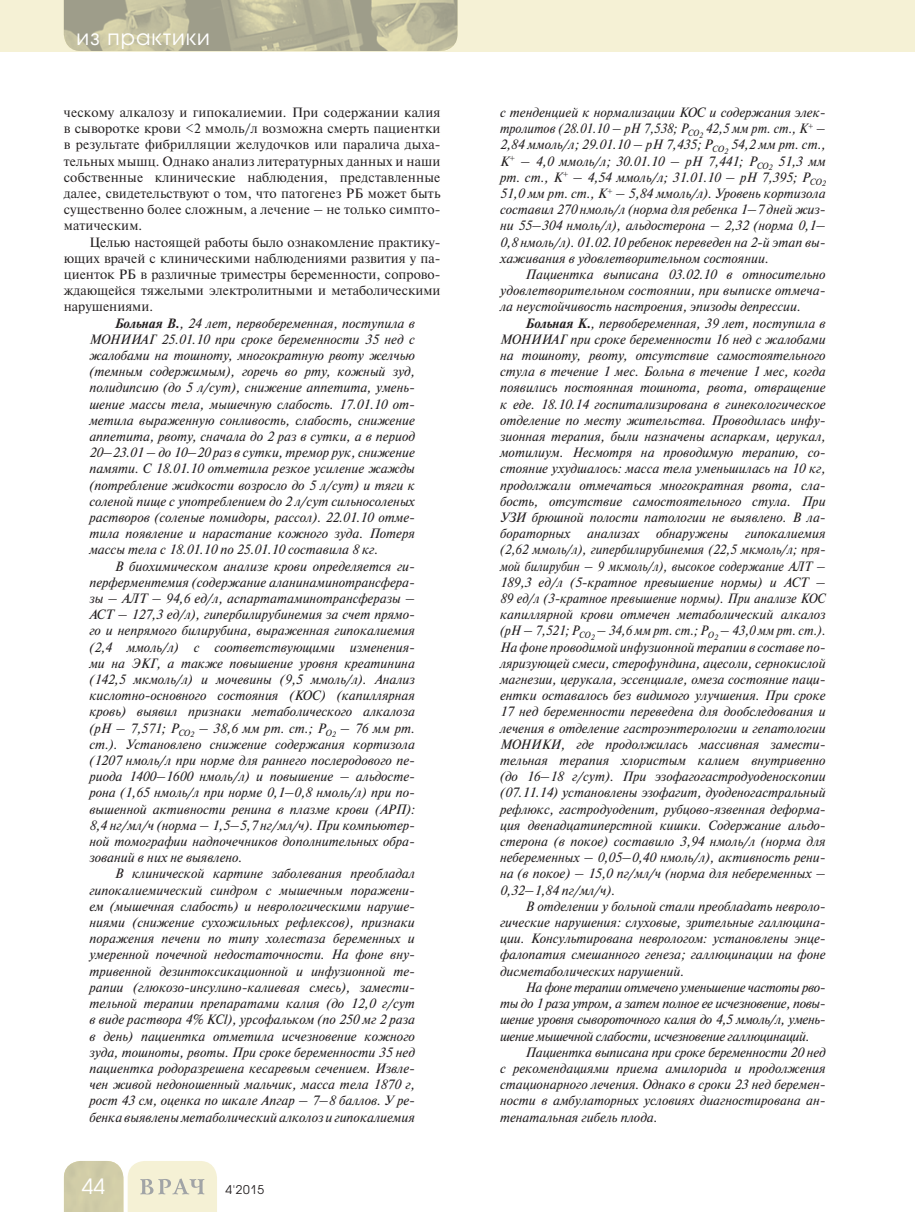
<style>
.page{position:relative;width:915px;height:1212px;background:#fff}
.page>*{position:absolute;margin:0;border:0;box-sizing:border-box;transform-origin:0 0}
.t1{font:21px "Avant Garde Gothic C";letter-spacing:.05em;color:#fff}
.t2{font:italic 13.5px/16.2px "Newton C";color:#231f20;text-align:justify}
.t3{font:13.5px/16.2px "Newton C";color:#231f20;text-align:justify}
.t4{font:12px "Avant Garde Gothic C";color:#231f20}
.s1{font-weight:700}
</style>
<div class="page">
<div style="left:0;top:0;width:914px;height:51px;background:#f5f1d5"></div>
<svg style="left:64px;top:1161px;width:153px;height:51px"></svg>
<img style="left:64px;top:0;width:393px;height:51px">
<h1 class="t1" style="left:77px;top:27px;width:135px">из практики</h1>
<p class="t3" style="left:64px;top:106px;width:378px">ческому алкалозу и гипокалиемии. При содержании калия в сыворотке крови &lt;2 ммоль/л возможна смерть пациентки в результате фибрилляции желудочков или паралича дыха&shy;тельных мышц. Однако анализ литературных данных и наши собственные клинические наблюдения, представленные далее, свидетельствуют о том, что патогенез РБ может быть существенно более сложным, а лечение – не только симпто&shy;матическим.</p>
<p class="t3" style="left:89px;top:235px;width:352px">Целью настоящей работы было ознакомление практику-</p>
<p class="t3" style="left:64px;top:251px;width:378px">ющих врачей с клиническими наблюдениями развития у па-</p>
<p class="t3" style="left:64px;top:268px;width:378px">циенток РБ в различные триместры беременности, сопрово-</p>
<p class="t3" style="left:64px;top:284px;width:378px">ждающейся тяжелыми электролитными и метаболическими</p>
<p class="t3" style="left:64px;top:300px;width:91px">нарушениями.</p>
<p class="t2" style="left:115px;top:316px;width:301px"><span class="s1">Больная В.</span>, 24 лет, первобеременная, поступила в</p>
<p class="t2" style="left:89px;top:332px;width:327px">МОНИИАГ 25.01.10 при сроке беременности 35 нед с</p>
<p class="t2" style="left:89px;top:349px;width:327px">жалобами на тошноту, многократную рвоту желчью</p>
<p class="t2" style="left:89px;top:365px;width:327px">(темным содержимым), горечь во рту, кожный зуд,</p>
<p class="t2" style="left:89px;top:381px;width:327px">полидипсию (до 5 л/сут), снижение аппетита, умень-</p>
<p class="t2" style="left:89px;top:397px;width:327px">шение массы тела, мышечную слабость. 17.01.10 от-</p>
<p class="t2" style="left:89px;top:413px;width:327px">метила выраженную сонливость, слабость, снижение</p>
<p class="t2" style="left:89px;top:430px;width:327px">аппетита, рвоту, сначала до 2 раз в сутки, а в период</p>
<p class="t2" style="left:89px;top:446px;width:327px">20–23.01 – до 10–20 раз в сутки, тремор рук, снижение</p>
<p class="t2" style="left:89px;top:462px;width:327px">памяти. С 18.01.10 отметила резкое усиление жажды</p>
<p class="t2" style="left:89px;top:478px;width:327px">(потребление жидкости возросло до 5 л/сут) и тяги к</p>
<p class="t2" style="left:89px;top:494px;width:327px">соленой пище с употреблением до 2 л/сут сильносоленых</p>
<p class="t2" style="left:89px;top:511px;width:327px">растворов (соленые помидоры, рассол). 22.01.10 отме-</p>
<p class="t2" style="left:89px;top:527px;width:327px">тила появление и нарастание кожного зуда. Потеря</p>
<p class="t2" style="left:89px;top:543px;width:290px">массы тела с 18.01.10 по 25.01.10 составила 8 кг.</p>
<p class="t2" style="left:115px;top:559px;width:301px">В биохимическом анализе крови определяется ги-</p>
<p class="t2" style="left:89px;top:575px;width:327px">перферментемия (содержание аланинаминотрансфера-</p>
<p class="t2" style="left:89px;top:592px;width:327px">зы – АЛТ – 94,6 ед/л, аспартатаминотрансферазы –</p>
<p class="t2" style="left:89px;top:608px;width:327px">АСТ – 127,3 ед/л), гипербилирубинемия за счет прямо-</p>
<p class="t2" style="left:89px;top:624px;width:327px">го и непрямого билирубина, выраженная гипокалиемия</p>
<p class="t2" style="left:89px;top:640px;width:327px">(2,4 ммоль/л) с соответствующими изменения-</p>
<p class="t2" style="left:89px;top:656px;width:327px">ми на ЭКГ, а также повышение уровня креатинина</p>
<p class="t2" style="left:89px;top:673px;width:327px">(142,5 мкмоль/л) и мочевины (9,5 ммоль/л). Анализ</p>
<p class="t2" style="left:89px;top:689px;width:327px">кислотно-основного состояния (КОС) (капиллярная</p>
<p class="t2" style="left:89px;top:705px;width:327px">кровь) выявил признаки метаболического алкалоза</p>
<p class="t2" style="left:89px;top:721px;width:327px">(pH – 7,571; P<sub>СО</sub><sub>2</sub> – 38,6 мм рт. ст.; P<sub>О</sub><sub>2</sub> – 76 мм рт.</p>
<p class="t2" style="left:89px;top:737px;width:327px">ст.). Установлено снижение содержания кортизола</p>
<p class="t2" style="left:89px;top:754px;width:327px">(1207 нмоль/л при норме для раннего послеродового пе-</p>
<p class="t2" style="left:89px;top:770px;width:327px">риода 1400–1600 нмоль/л) и повышение – альдосте-</p>
<p class="t2" style="left:89px;top:786px;width:327px">рона (1,65 нмоль/л при норме 0,1–0,8 нмоль/л) при по-</p>
<p class="t2" style="left:89px;top:802px;width:327px">вышенной активности ренина в плазме крови (АРП):</p>
<p class="t2" style="left:89px;top:818px;width:327px">8,4 нг/мл/ч (норма – 1,5–5,7 нг/мл/ч). При компьютер-</p>
<p class="t2" style="left:89px;top:835px;width:327px">ной томографии надпочечников дополнительных обра-</p>
<p class="t2" style="left:89px;top:851px;width:154px">зований в них не выявлено.</p>
<p class="t2" style="left:115px;top:867px;width:301px">В клинической картине заболевания преобладал</p>
<p class="t2" style="left:89px;top:883px;width:327px">гипокалиемический синдром с мышечным поражени-</p>
<p class="t2" style="left:89px;top:899px;width:327px">ем (мышечная слабость) и неврологическими наруше-</p>
<p class="t2" style="left:89px;top:916px;width:327px">ниями (снижение сухожильных рефлексов), признаки</p>
<p class="t2" style="left:89px;top:932px;width:327px">поражения печени по типу холестаза беременных и</p>
<p class="t2" style="left:89px;top:948px;width:327px">умеренной почечной недостаточности. На фоне вну-</p>
<p class="t2" style="left:89px;top:964px;width:327px">тривенной дезинтоксикационной и инфузионной те-</p>
<p class="t2" style="left:89px;top:980px;width:327px">рапии (глюкозо-инсулино-калиевая смесь), замести-</p>
<p class="t2" style="left:89px;top:997px;width:327px">тельной терапии препаратами калия (до 12,0 г/сут</p>
<p class="t2" style="left:89px;top:1013px;width:327px">в виде раствора 4% КCl), урсофальком (по 250 мг 2 раза</p>
<p class="t2" style="left:89px;top:1029px;width:327px">в день) пациентка отметила исчезновение кожного</p>
<p class="t2" style="left:89px;top:1045px;width:327px">зуда, тошноты, рвоты. При сроке беременности 35 нед</p>
<p class="t2" style="left:89px;top:1061px;width:327px">пациентка родоразрешена кесаревым сечением. Извле-</p>
<p class="t2" style="left:89px;top:1078px;width:327px">чен живой недоношенный мальчик, масса тела 1870 г,</p>
<p class="t2" style="left:89px;top:1094px;width:327px">рост 43 см, оценка по шкале Апгар – 7–8 баллов. У ре-</p>
<p class="t2" style="left:89px;top:1110px;width:327px">бенка выявлены метаболический алколоз и гипокалиемия</p>
<h1 class="t1" style="left:82px;top:1177px;width:25px">44</h1>
<p class="t4" style="left:225px;top:1184px;width:40px">4'2015</p>
<p class="t2" style="left:500px;top:106px;width:327px">с тенденцией к нормализации КОС и содержания элек&shy;тролитов (28.01.10 – pH 7,538; P<sub>СО</sub><sub>2</sub> 42,5 мм рт. ст., К<sup>+</sup> – 2,84 ммоль/л; 29.01.10 – pH 7,435; P<sub>СО</sub><sub>2</sub> 54,2 мм рт. ст., К<sup>+</sup> – 4,0 ммоль/л; 30.01.10 – pH 7,441; P<sub>СО</sub><sub>2</sub> 51,3 мм рт. ст., К<sup>+</sup> – 4,54 ммоль/л; 31.01.10 – pH 7,395; P<sub>СО</sub><sub>2<br></sub>51,0 мм рт. ст., К<sup>+</sup> – 5,84 ммоль/л). Уровень кортизола составил 270 нмоль/л (норма для ребенка 1–7 дней жиз&shy;ни 55–304 нмоль/л), альдостерона – 2,32 (норма 0,1– 0,8 нмоль/л). 01.02.10 ребенок переведен на 2-й этап вы&shy;хаживания в удовлетворительном состоянии.</p>
<p class="t2" style="left:500px;top:268px;width:327px;text-indent:26px">Пациентка выписана 03.02.10 в относительно удовлетворительном состоянии, при выписке отмеча&shy;ла неустойчивость настроения, эпизоды депрессии.</p>
<p class="t2" style="left:500px;top:316px;width:327px;text-indent:26px"><span class="s1">Больная К.</span>, первобеременная, 39 лет, поступила в МОНИИАГ при сроке беременности 16 нед с жалобами на тошноту, рвоту, отсутствие самостоятельного стула в течение 1 мес. Больна в течение 1 мес, когда появились постоянная тошнота, рвота, отвращение к еде. 18.10.14 госпитализирована в гинекологическое отделение по месту жительства. Проводилась инфу&shy;зионная терапия, были назначены аспаркам, церукал, мотилиум. Несмотря на проводимую терапию, со&shy;стояние ухудшалось: масса тела уменьшилась на 10 кг, продолжали отмечаться многократная рвота, сла&shy;бость, отсутствие самостоятельного стула. При УЗИ брюшной полости патологии не выявлено. В ла&shy;бораторных анализах обнаружены гипокалиемия (2,62 ммоль/л), гипербилирубинемия (22,5 мкмоль/л; пря&shy;мой билирубин – 9 мкмоль/л), высокое содержание АЛТ – 189,3 ед/л (5-кратное превышение нормы) и АСТ – 89 ед/л (3-кратное превышение нормы). При анализе КОС капиллярной крови отмечен метаболический алкалоз (pH – 7,521; P<sub>СО</sub><sub>2</sub> – 34,6 мм рт. ст.; P<sub>О</sub><sub>2</sub> – 43,0 мм рт. ст.).<br>На фоне проводимой инфузионной терапии в составе по&shy;ляризующей смеси, стерофундина, ацесоли, сернокислой магнезии, церукала, эссенциале, омеза состояние паци&shy;ентки оставалось без видимого улучшения. При сроке 17 нед беременности переведена для дообследования и лечения в отделение гастроэнтерологии и гепатологии МОНИКИ, где продолжилась массивная замести&shy;тельная терапия хлористым калием внутривенно (до 16–18 г/сут). При эзофагогастродуоденоскопии (07.11.14) установлены эзофагит, дуоденогастральный рефлюкс, гастродуоденит, рубцово-язвенная деформа&shy;ция двенадцатиперстной кишки. Содержание альдо&shy;стерона (в покое) составило 3,94 нмоль/л (норма для небеременных – 0,05–0,40 нмоль/л), активность рени&shy;на (в покое) – 15,0 пг/мл/ч (норма для небеременных – 0,32–1,84 пг/мл/ч).</p>
<p class="t2" style="left:500px;top:899px;width:327px;text-indent:26px">В отделении у больной стали преобладать невроло&shy;гические нарушения: слуховые, зрительные галлюцина&shy;ции. Консультирована неврологом: установлены энце&shy;фалопатия смешанного генеза; галлюцинации на фоне дисметаболических нарушений.</p>
<p class="t2" style="left:500px;top:980px;width:327px;text-indent:26px">На фоне терапии отмечено уменьшение частоты рво&shy;ты до 1 раза утром, а затем полное ее исчезновение, повы&shy;шение уровня сывороточного калия до 4,5 ммоль/л, умень&shy;шение мышечной слабости, исчезновение галлюцинаций.</p>
<p class="t2" style="left:500px;top:1045px;width:327px;text-indent:26px">Пациентка выписана при сроке беременности 20 нед с рекомендациями приема амилорида и продолжения стационарного лечения. Однако в сроки 23 нед беремен&shy;ности в амбулаторных условиях диагностирована ан&shy;тенатальная гибель плода.</p>
</div>
